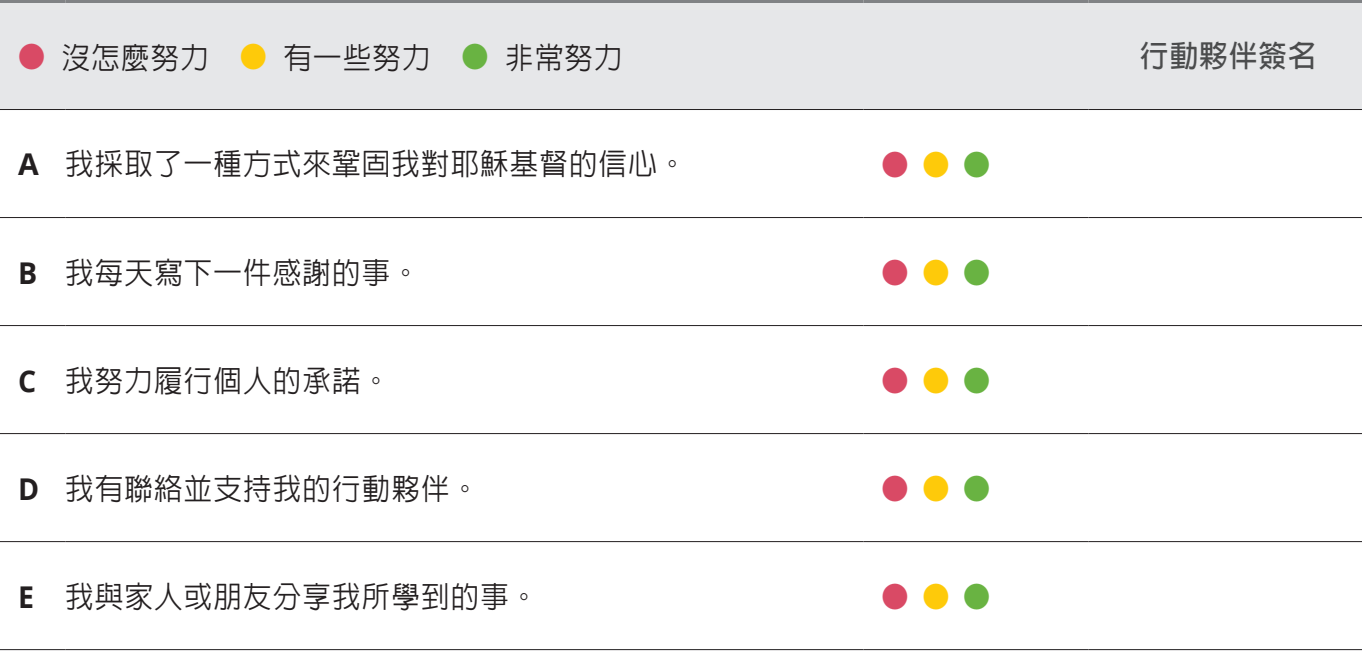
<style>
.page{position:relative;width:1362px;height:651px;background:#fff}
.page>*{position:absolute;margin:0;border:0;box-sizing:border-box;transform-origin:0 0}
.t1{font:36px "Ding P Ilds Dpi";color:#d94a65;scale:.95 1}
.t2{font:500 30px "AR Hei B5";letter-spacing:.04em;color:#231f20;scale:.95 1}
.t3{font:700 30px "AR Hei B5";letter-spacing:.04em;color:#4b4c4d;scale:.95 1}
.s1{font-family:"Ding P Ilds Dpi";font-weight:400;font-size:36px;color:#d94a65}
.s2{font-family:"Ding P Ilds Dpi";font-weight:400;font-size:36px;color:#feca0a}
.s3{font-family:"Ding P Ilds Dpi";font-weight:400;font-size:36px;color:#69b342}
.s4{font-family:"Zoramlds Lat";font-weight:700}
.s5{color:#feca0a}
.s6{color:#69b342}
</style>
<div class="page">
<div style="left:0;top:3px;width:1362px;height:106px;background:#e6e7e9"></div>
<hr style="left:0;top:0;width:65px;height:3px;background:#808285">
<hr style="left:65px;top:0;width:798px;height:3px;background:#808285">
<hr style="left:863px;top:0;width:225px;height:3px;background:#808285">
<hr style="left:1088px;top:0;width:274px;height:3px;background:#808285">
<hr style="left:0;top:649px;width:65px;height:1px;background:#231f20">
<hr style="left:65px;top:649px;width:798px;height:1px;background:#231f20">
<hr style="left:863px;top:649px;width:225px;height:1px;background:#231f20">
<hr style="left:1088px;top:649px;width:274px;height:1px;background:#231f20">
<hr style="left:0;top:217px;width:65px;height:1px;background:#231f20">
<hr style="left:65px;top:217px;width:798px;height:1px;background:#231f20">
<hr style="left:863px;top:217px;width:225px;height:1px;background:#231f20">
<hr style="left:1088px;top:217px;width:274px;height:1px;background:#231f20">
<hr style="left:0;top:325px;width:65px;height:1px;background:#231f20">
<hr style="left:65px;top:325px;width:798px;height:1px;background:#231f20">
<hr style="left:863px;top:325px;width:225px;height:1px;background:#231f20">
<hr style="left:1088px;top:325px;width:274px;height:1px;background:#231f20">
<hr style="left:0;top:433px;width:65px;height:1px;background:#231f20">
<hr style="left:65px;top:433px;width:798px;height:1px;background:#231f20">
<hr style="left:863px;top:433px;width:225px;height:1px;background:#231f20">
<hr style="left:1088px;top:433px;width:274px;height:1px;background:#231f20">
<hr style="left:0;top:541px;width:65px;height:1px;background:#231f20">
<hr style="left:65px;top:541px;width:798px;height:1px;background:#231f20">
<hr style="left:863px;top:541px;width:225px;height:1px;background:#231f20">
<hr style="left:1088px;top:541px;width:274px;height:1px;background:#231f20">
<hr style="left:0;top:109px;width:65px;height:1px;background:#231f20">
<hr style="left:65px;top:109px;width:798px;height:1px;background:#231f20">
<hr style="left:863px;top:109px;width:225px;height:1px;background:#231f20">
<hr style="left:1088px;top:109px;width:274px;height:1px;background:#231f20">
<p class="t2" style="left:18px;top:43px;width:638px"><span class="s1">●</span> 沒怎麼努力 <span class="s2">●</span> 有一些努力 <span class="s3">●</span> 非常努力</p>
<p class="t3" style="left:1140px;top:41px;width:187px">行動夥伴簽名</p>
<p class="t2" style="left:18px;top:149px;width:705px"><span class="s4">A</span> 我採取了一種方式來鞏固我對耶穌基督的信心。</p>
<p class="t1" style="left:881px;top:141px;width:116px">●<span class="s5">●</span><span class="s6">●</span></p>
<p class="t2" style="left:18px;top:257px;width:424px"><span class="s4">B</span> 我每天寫下一件感謝的事。</p>
<p class="t1" style="left:881px;top:249px;width:116px">●<span class="s5">●</span><span class="s6">●</span></p>
<p class="t2" style="left:18px;top:365px;width:393px"><span class="s4">C</span> 我努力履行個人的承諾。</p>
<p class="t1" style="left:881px;top:357px;width:116px">●<span class="s5">●</span><span class="s6">●</span></p>
<p class="t2" style="left:18px;top:473px;width:487px"><span class="s4">D</span> 我有聯絡並支持我的行動夥伴。</p>
<p class="t1" style="left:881px;top:465px;width:116px">●<span class="s5">●</span><span class="s6">●</span></p>
<p class="t2" style="left:18px;top:581px;width:549px"><span class="s4">E</span> 我與家人或朋友分享我所學到的事。</p>
<p class="t1" style="left:881px;top:573px;width:116px">●<span class="s5">●</span><span class="s6">●</span></p>
</div>
